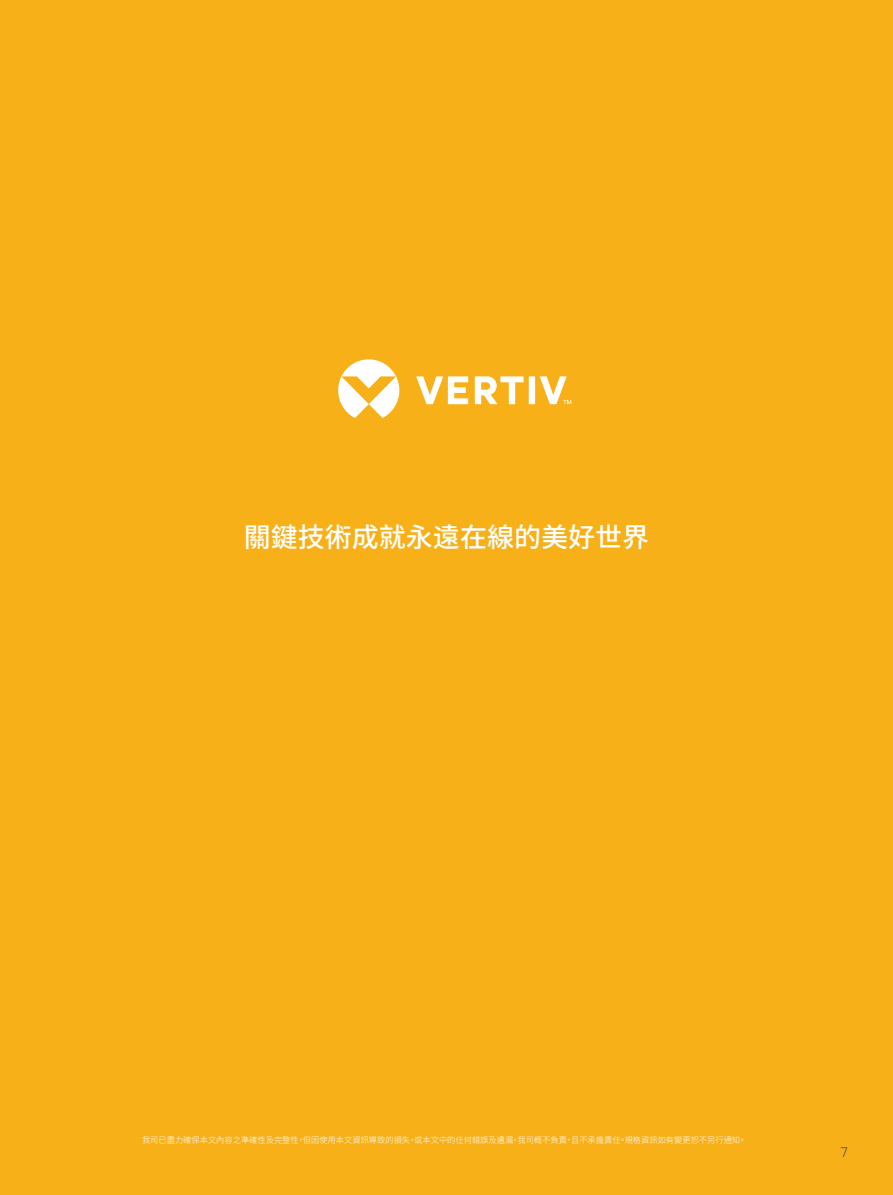
<style>
.page{position:relative;width:893px;height:1195px;background:#f7b018}
.page>*{position:absolute;margin:0;border:0;box-sizing:border-box;transform-origin:0 0}
.t1{font:500 27px "Noto Sans CJ Ktc";color:#fff}
.t2{font:300 13.5px "Calibre";color:#4c4948}
.t3{font:300 8.25px "Noto Sans CJ Ktc";color:#fff}
</style>
<div class="page">
<svg style="left:338px;top:359px;width:233px;height:59px"></svg>
<h1 class="t1" style="left:244px;top:522px;width:407px">關鍵技術成就永遠在線的美好世界</h1>
<p class="t3" style="left:142px;top:1135px;width:606px">我司已盡力確保本文內容之準確性及完整性，但因使用本文資訊導致的損失，或本文中的任何錯誤及遺漏，我司概不負責，且不承擔責任。規格資訊如有變更恕不另行通知。</p>
<h2 class="t2" style="left:841px;top:1142px;width:8px">7</h2>
</div>
